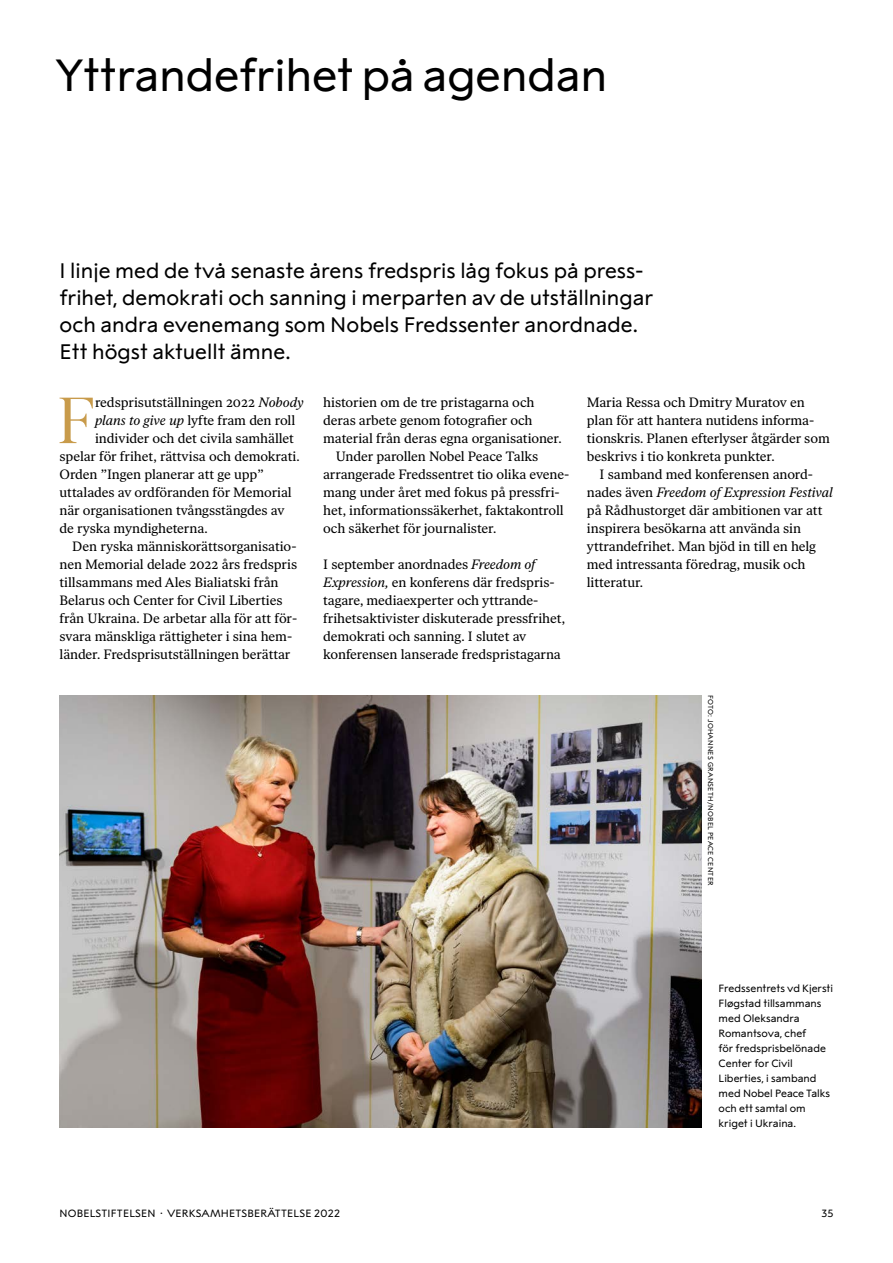
<style>
.page{position:relative;width:893px;height:1263px;background:#fff}
.page>*{position:absolute;margin:0;border:0;box-sizing:border-box;transform-origin:0 0}
.t1{font:64.95px "Alfred Serif Display";color:#c89b4b}
.t2{font:45px "Alfred Sans";letter-spacing:-.005em;color:#000}
.t3{font:21px/27px "Alfred Sans";color:#000}
.t4{font:13.5px/18px "Alfred Serif Text";letter-spacing:-.005em;color:#000}
.t5{font:10.5px/15px "Alfred Sans";color:#000}
.t6{font:10.5px "Alfred Sans Regular 3";letter-spacing:.02em;color:#000}
.t7{font:7.05px "Alfred Sans";letter-spacing:.03em;color:#000}
.s1{font-style:italic}
</style>
<div class="page">
<img style="left:60px;top:695px;width:642px;height:432px">
<h2 class="t2" style="left:55px;top:50px;width:553px">Yttrandefrihet på agendan</h2>
<h3 class="t3" style="left:60px;top:257px;width:595px">I linje med de två senaste årens fredspris låg fokus på press&shy;frihet, demokrati och sanning i merparten av de utställningar och andra evenemang som Nobels Fredssenter anordnade.<br>Ett högst aktuellt ämne.</h3>
<h1 class="t1" style="left:58px;top:386px;width:39px">F</h1>
<p class="t4" style="left:95px;top:393px;width:210px">redsprisutställningen 2022 <span class="s1">Nobody</span></p>
<p class="t4" style="left:95px;top:411px;width:202px"><span class="s1">plans to give up</span> lyfte fram den roll</p>
<p class="t4" style="left:95px;top:429px;width:200px">individer och det civila samhället</p>
<p class="t4" style="left:60px;top:447px;width:242px">spelar för frihet, rättvisa och demokrati.</p>
<p class="t4" style="left:60px;top:465px;width:206px">Orden ”Ingen planerar att ge upp”</p>
<p class="t4" style="left:60px;top:483px;width:234px">uttalades av ordföranden för Memorial</p>
<p class="t4" style="left:60px;top:501px;width:226px">när organisationen tvångsstängdes av</p>
<p class="t4" style="left:60px;top:519px;width:150px">de ryska myndigheterna.</p>
<p class="t4" style="left:72px;top:537px;width:226px">Den ryska människorättsorganisatio-</p>
<p class="t4" style="left:60px;top:555px;width:239px">nen Memorial delade 2022 års fredspris</p>
<p class="t4" style="left:60px;top:573px;width:221px">tillsammans med Ales Bialiatski från</p>
<p class="t4" style="left:60px;top:591px;width:224px">Belarus och Center for Civil Liberties</p>
<p class="t4" style="left:60px;top:609px;width:239px">från Ukraina. De arbetar alla för att för-</p>
<p class="t4" style="left:60px;top:627px;width:234px">svara mänskliga rättigheter i sina hem-</p>
<p class="t4" style="left:60px;top:645px;width:232px">länder. Fredsprisutställningen berättar</p>
<p class="t4" style="left:323px;top:393px;width:213px">historien om de tre pristagarna och</p>
<p class="t4" style="left:323px;top:411px;width:211px">deras arbete genom fotografier och</p>
<p class="t4" style="left:323px;top:429px;width:240px">material från deras egna organisationer.</p>
<p class="t4" style="left:336px;top:447px;width:204px">Under parollen Nobel Peace Talks</p>
<p class="t4" style="left:323px;top:465px;width:248px">arrangerade Fredssentret tio olika evene-</p>
<p class="t4" style="left:323px;top:483px;width:238px">mang under året med fokus på pressfri-</p>
<p class="t4" style="left:323px;top:501px;width:242px">het, informationssäkerhet, faktakontroll</p>
<p class="t4" style="left:323px;top:519px;width:175px">och säkerhet för journalister.</p>
<p class="t4" style="left:323px;top:555px;width:243px">I september anordnades <span class="s1">Freedom of Expression,</span> en konferens där fredspris&shy;tagare, mediaexperter och yttrande&shy;frihetsaktivister diskuterade pressfrihet, demokrati och sanning. I slutet av konferensen lanserade fredspristagarna</p>
<p class="t4" style="left:587px;top:393px;width:244px">Maria Ressa och Dmitry Muratov en plan för att hantera nutidens informa&shy;tionskris. Planen efterlyser åtgärder som beskrivs i tio konkreta punkter.</p>
<p class="t4" style="left:587px;top:465px;width:247px;text-indent:13px">I samband med konferensen anord&shy;nades även <span class="s1">Freedom of Expression Festival </span>på Rådhustorget där ambitionen var att inspirera besökarna att använda sin yttrandefrihet. Man bjöd in till en helg med intressanta föredrag, musik och litteratur.</p>
<p class="t7" style="left:714px;top:695px;width:192px;rotate:90deg">FOTO: JOHANNES GRANSETH/NOBEL PEACE CENTER</p>
<p class="t5" style="left:719px;top:981px;width:116px">Fredssentrets vd Kjersti<br>Fløgstad tillsammans med Oleksandra<br>Romantsova, chef<br>för fredsprisbelönade<br>Center for Civil<br>Liberties, i samband med Nobel Peace Talks och ett samtal om kriget i Ukraina.</p>
<p class="t6" style="left:60px;top:1207px;width:282px">NOBELSTIFTELSEN · VERKSAMHETSBERÄTTELSE 2022</p>
<p class="t5" style="left:822px;top:1206px;width:13px">35</p>
</div>
